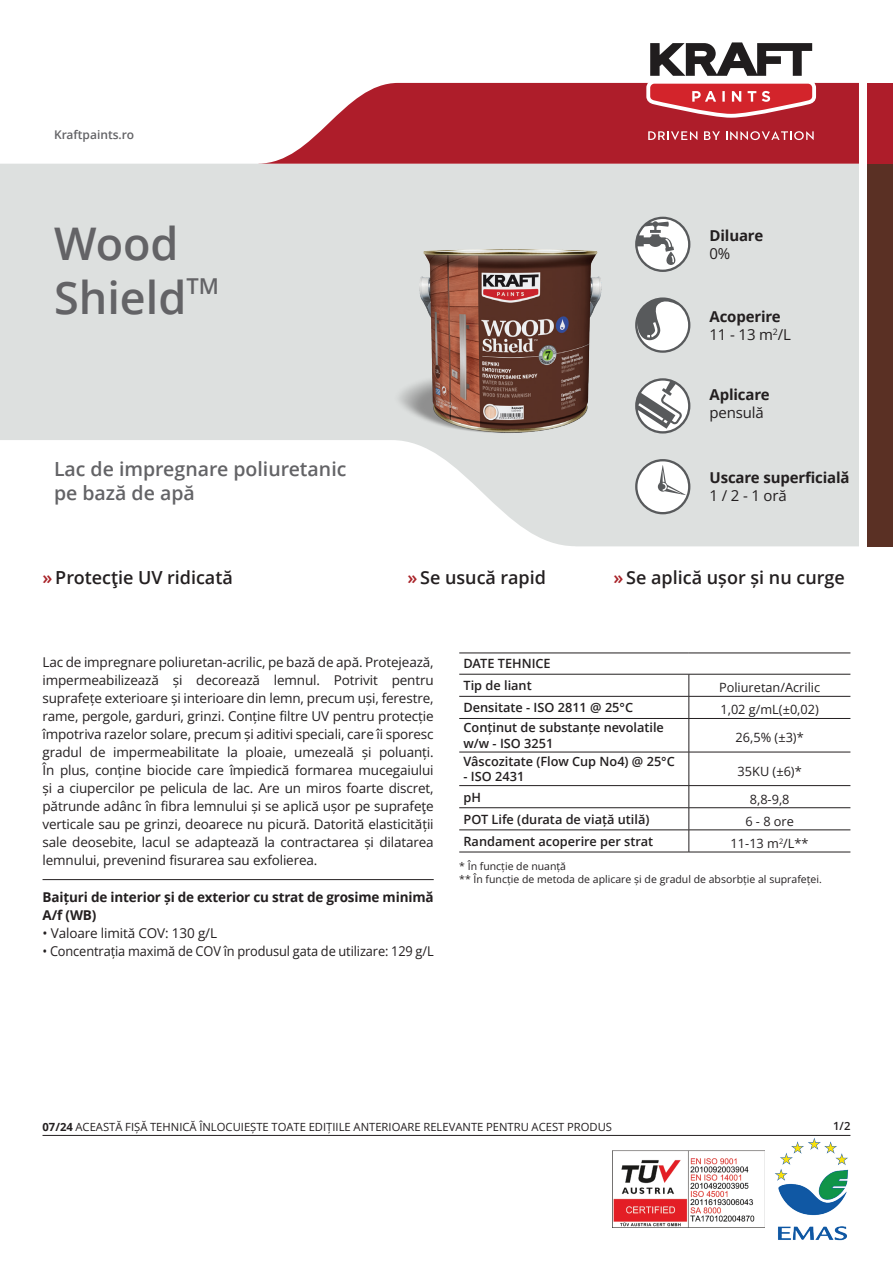
<style>
.page{position:relative;width:893px;height:1263px;background:#fff}
.page>*{position:absolute;margin:0;border:0;box-sizing:border-box;transform-origin:0 0}
.t1{font:600 45px/54px "Open Sans";color:#636366}
.t2{font:600 19.5px/23.4px "Open Sans";color:#636366}
.t3{font:600 18px "Open Sans";color:#231f20}
.t4{font:700 15px/18px "Open Sans";letter-spacing:-.01em;color:#231f20}
.t5{font:15px "Open Sans";letter-spacing:-.01em;color:#231f20}
.t6{font:13.5px/18px "Open Sans";letter-spacing:-.01em;color:#231f20;text-align:justify}
.t7{font:700 13.5px/18px "Open Sans";letter-spacing:-.01em;color:#231f20}
.t8{font:13.5px "Open Sans";letter-spacing:-.01em;color:#231f20;scale:.95 1}
.t9{font:600 12.75px/21.8px "Open Sans";color:#231f20}
.t10{font:12.75px "Open Sans";color:#231f20}
.t11{font:600 12px "Open Sans";color:#636366}
.t12{font:11.25px "Open Sans";color:#231f20}
.t13{font:600 11.25px "Open Sans";color:#231f20}
.t14{font:10.5px/13.5px "Open Sans";color:#231f20}
.s1{font-weight:400}
.s2{color:#a92228}
.s3{font-weight:700}
</style>
<div class="page">
<svg style="left:0;top:164px;width:859px;height:382px;fill:#dde0df"></svg>
<svg style="left:259px;top:83px;width:600px;height:81px;background:#b93d48"></svg>
<div style="left:867px;top:83px;width:26px;height:81px;background:#ae1d2a"></div>
<div style="left:867px;top:164px;width:26px;height:382px;background:#5a3024"></div>
<svg style="left:642px;top:42px;width:178px;height:80px"></svg>
<svg style="left:648px;top:131px;width:49px;height:9px"></svg>
<svg style="left:704px;top:131px;width:16px;height:9px"></svg>
<svg style="left:726px;top:131px;width:88px;height:9px"></svg>
<svg style="left:635px;top:297px;width:55px;height:56px"></svg>
<svg style="left:635px;top:459px;width:55px;height:55px"></svg>
<svg style="left:635px;top:378px;width:55px;height:55px"></svg>
<svg style="left:635px;top:217px;width:55px;height:55px"></svg>
<img style="left:612px;top:1150px;width:152px;height:77px">
<img style="left:775px;top:1138px;width:74px;height:103px">
<hr style="left:43px;top:1135px;width:807px;height:1px;background:#231f20">
<hr style="left:43px;top:879px;width:391px;height:1px;background:#231f20">
<hr style="left:459px;top:674px;width:230px;height:1px;background:#231f20">
<hr style="left:689px;top:674px;width:161px;height:1px;background:#231f20">
<hr style="left:459px;top:696px;width:230px;height:1px;background:#231f20">
<hr style="left:689px;top:696px;width:161px;height:1px;background:#231f20">
<svg style="left:689px;top:674px;width:1px;height:44px"></svg>
<hr style="left:459px;top:718px;width:230px;height:1px;background:#231f20">
<hr style="left:689px;top:718px;width:161px;height:1px;background:#231f20">
<hr style="left:689px;top:719px;width:1px;height:33px;background:#231f20">
<hr style="left:459px;top:752px;width:230px;height:1px;background:#231f20">
<hr style="left:689px;top:752px;width:161px;height:1px;background:#231f20">
<hr style="left:689px;top:752px;width:1px;height:33px;background:#231f20">
<hr style="left:459px;top:785px;width:230px;height:1px;background:#231f20">
<hr style="left:689px;top:785px;width:161px;height:1px;background:#231f20">
<hr style="left:459px;top:807px;width:230px;height:1px;background:#231f20">
<hr style="left:689px;top:807px;width:161px;height:1px;background:#231f20">
<hr style="left:459px;top:830px;width:230px;height:1px;background:#231f20">
<hr style="left:689px;top:830px;width:161px;height:1px;background:#231f20">
<svg style="left:689px;top:786px;width:1px;height:66px"></svg>
<hr style="left:459px;top:852px;width:230px;height:1px;background:#231f20">
<hr style="left:689px;top:852px;width:161px;height:1px;background:#231f20">
<hr style="left:459px;top:653px;width:230px;height:1px;background:#231f20">
<hr style="left:689px;top:653px;width:161px;height:1px;background:#231f20">
<img style="left:390px;top:217px;width:240px;height:240px">
<p class="t11" style="left:54px;top:126px;width:82px">Kraftpaints.ro</p>
<h1 class="t1" style="left:54px;top:216px;width:166px">Wood<br>Shield<sup>TM</sup></h1>
<h2 class="t2" style="left:54px;top:457px;width:294px">Lac de impregnare poliuretanic pe bază de apă</h2>
<p class="t4" style="left:709px;top:226px;width:55px">Diluare</p>
<p class="t5" style="left:709px;top:243px;width:22px">0%</p>
<p class="t4" style="left:709px;top:307px;width:83px">Acoperire<br><span class="s1">11 - 13 m</span><sup>2</sup><span class="s1">/L</span></p>
<p class="t4" style="left:709px;top:385px;width:62px">Aplicare</p>
<p class="t5" style="left:709px;top:402px;width:56px">pensulă</p>
<p class="t4" style="left:709px;top:469px;width:141px">Uscare superficială</p>
<p class="t5" style="left:709px;top:486px;width:79px">1 / 2 - 1 oră</p>
<h3 class="t3" style="left:43px;top:565px;width:192px"><span class="s2">»</span>Protecţie UV ridicată</h3>
<h3 class="t3" style="left:407px;top:565px;width:140px"><span class="s2">»</span> Se usucă rapid</h3>
<h3 class="t3" style="left:613px;top:565px;width:233px"><span class="s2">»</span> Se aplică ușor și nu curge</h3>
<p class="t6" style="left:43px;top:653px;width:393px">Lac de impregnare poliuretan-acrilic, pe bază de apă. Protejează, impermeabilizează și decorează lemnul. Potrivit pentru suprafețe exterioare și interioare din lemn, precum uși, ferestre, rame, pergole, garduri, grinzi. Conține filtre UV pentru protecție împotriva razelor solare, precum și aditivi speciali, care îi sporesc gradul de impermeabilitate la ploaie, umezeală și poluanți.<br>În plus, conține biocide care împiedică formarea mucegaiului și a ciupercilor pe pelicula de lac. Are un miros foarte discret, pătrunde adânc în fibra lemnului și se aplică ușor pe suprafeţe verticale sau pe grinzi, deoarece nu picură. Datorită elasticității sale deosebite, lacul se adaptează la contractarea și dilatarea lemnului, prevenind fisurarea sau exfolierea.</p>
<p class="t7" style="left:43px;top:888px;width:393px">Baițuri de interior și de exterior cu strat de grosime minimă<br>A/f (WB)</p>
<p class="t6" style="left:43px;top:924px;width:176px">• Valoare limită COV: 130 g/L</p>
<p class="t8" style="left:43px;top:942px;width:413px">• Concentrația maximă de COV în produsul gata de utilizare: 129 g/L</p>
<p class="t9" style="left:463px;top:653px;width:89px">DATE TEHNICE<br>Tip de liant</p>
<p class="t10" style="left:719px;top:679px;width:103px">Poliuretan/Acrilic</p>
<p class="t9" style="left:463px;top:696px;width:171px">Densitate - ISO 2811 @ 25°C</p>
<p class="t10" style="left:720px;top:701px;width:100px">1,02 g/mL(±0,02)</p>
<p class="t9" style="left:463px;top:720px;width:202px;line-height:15.3px">Conținut de substanțe nevolatile w/w - ISO 3251</p>
<p class="t10" style="left:736px;top:729px;width:70px">26,5% (±3)*</p>
<p class="t9" style="left:463px;top:750px;width:213px">Vâscozitate (Flow Cup No4) @ 25°C</p>
<p class="t9" style="left:463px;top:765px;width:62px">- ISO 2431</p>
<p class="t10" style="left:738px;top:762px;width:66px">35KU (±6)*</p>
<p class="t9" style="left:463px;top:786px;width:19px">pH</p>
<p class="t10" style="left:750px;top:790px;width:41px">8,8-9,8</p>
<p class="t9" style="left:463px;top:808px;width:187px">POT Life (durata de viață utilă)</p>
<p class="t10" style="left:745px;top:812px;width:50px">6 - 8 ore</p>
<p class="t9" style="left:463px;top:830px;width:191px">Randament acoperire per strat</p>
<p class="t10" style="left:731px;top:834px;width:80px">11-13 m<sup>2</sup>/L**</p>
<p class="t14" style="left:459px;top:859px;width:364px">* În funcție de nuanță<br>** În funcție de metoda de aplicare și de gradul de absorbție al suprafeței.</p>
<p class="t12" style="left:43px;top:1119px;width:571px"><span class="s3">07/24</span> ACEASTĂ FIȘĂ TEHNICĂ ÎNLOCUIEȘTE TOATE EDIȚIILE ANTERIOARE RELEVANTE PENTRU ACEST PRODUS</p>
<p class="t13" style="left:833px;top:1118px;width:19px">1/2</p>
</div>
